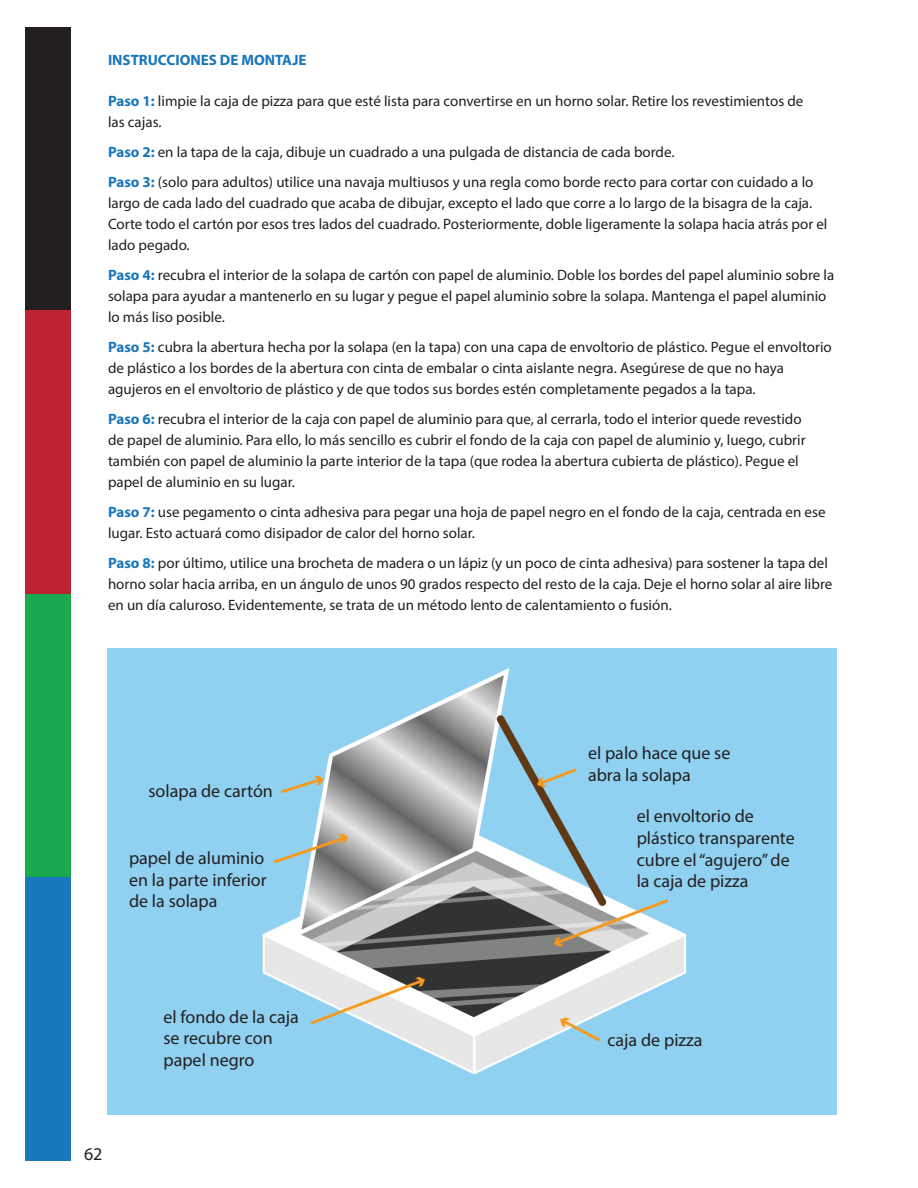
<style>
.page{position:relative;width:918px;height:1188px;background:#fff}
.page>*{position:absolute;margin:0;border:0;box-sizing:border-box;transform-origin:0 0}
.Body_12_A_0_8{font:18px/21.6px "Myriad Pro";color:#231f20}
.Body_12_A_0_8-2{font:15px/21px "Myriad Pro";color:#231f20}
.Blue_Subhead_12_A_4_10{font:700 15px "Myriad Pro";color:#1876bb}
.s1{font-weight:700;color:#1876bb}
</style>
<div class="page">
<div style="left:25px;top:27px;width:45px;height:283px;background:#231f20"></div>
<div style="left:25px;top:310px;width:45px;height:284px;background:#be2331"></div>
<div style="left:25px;top:594px;width:45px;height:284px;background:#1aa94f"></div>
<div style="left:25px;top:878px;width:45px;height:283px;background:#1978bb"></div>
<img style="left:108px;top:649px;width:729px;height:466px">
<div style="left:579px;top:736px;width:169px;height:64px;background:#90d1f1"></div>
<div style="left:628px;top:823px;width:169px;height:74px;background:#90d1f1"></div>
<div style="left:607px;top:1019px;width:169px;height:74px;background:#90d1f1"></div>
<div style="left:132px;top:1006px;width:168px;height:74px;background:#90d1f1"></div>
<div style="left:185px;top:1029px;width:169px;height:74px;background:#90d1f1"></div>
<div style="left:118px;top:845px;width:152px;height:74px;background:#90d1f1"></div>
<div style="left:241px;top:868px;width:53px;height:27px;background:#90d1f1"></div>
<div style="left:132px;top:775px;width:144px;height:37px;background:#90d1f1"></div>
<p class="Blue_Subhead_12_A_4_10" style="left:108px;top:50px;width:200px">INSTRUCCIONES DE MONTAJE</p>
<p class="Body_12_A_0_8-2" style="left:108px;top:90px;width:697px"><span class="s1">Paso 1:</span> limpie la caja de pizza para que esté lista para convertirse en un horno solar. Retire los revestimientos de las cajas.</p>
<p class="Body_12_A_0_8-2" style="left:108px;top:141px;width:568px"><span class="s1">Paso 2:</span> en la tapa de la caja, dibuje un cuadrado a una pulgada de distancia de cada borde.</p>
<p class="Body_12_A_0_8-2" style="left:108px;top:171px;width:721px"><span class="s1">Paso 3:</span> (solo para adultos) utilice una navaja multiusos y una regla como borde recto para cortar con cuidado a lo largo de cada lado del cuadrado que acaba de dibujar, excepto el lado que corre a lo largo de la bisagra de la caja.<br>Corte todo el cartón por esos tres lados del cuadrado. Posteriormente, doble ligeramente la solapa hacia atrás por el lado pegado.</p>
<p class="Body_12_A_0_8-2" style="left:108px;top:264px;width:728px"><span class="s1">Paso 4:</span> recubra el interior de la solapa de cartón con papel de aluminio. Doble los bordes del papel aluminio sobre la solapa para ayudar a mantenerlo en su lugar y pegue el papel aluminio sobre la solapa. Mantenga el papel aluminio lo más liso posible.</p>
<p class="Body_12_A_0_8-2" style="left:108px;top:336px;width:725px"><span class="s1">Paso 5:</span> cubra la abertura hecha por la solapa (en la tapa) con una capa de envoltorio de plástico. Pegue el envoltorio de plástico a los bordes de la abertura con cinta de embalar o cinta aislante negra. Asegúrese de que no haya agujeros en el envoltorio de plástico y de que todos sus bordes estén completamente pegados a la tapa.</p>
<p class="Body_12_A_0_8-2" style="left:108px;top:408px;width:699px"><span class="s1">Paso 6:</span> recubra el interior de la caja con papel de aluminio para que, al cerrarla, todo el interior quede revestido de papel de aluminio. Para ello, lo más sencillo es cubrir el fondo de la caja con papel de aluminio y, luego, cubrir también con papel de aluminio la parte interior de la tapa (que rodea la abertura cubierta de plástico). Pegue el papel de aluminio en su lugar.</p>
<p class="Body_12_A_0_8-2" style="left:108px;top:501px;width:719px"><span class="s1">Paso 7:</span> use pegamento o cinta adhesiva para pegar una hoja de papel negro en el fondo de la caja, centrada en ese lugar. Esto actuará como disipador de calor del horno solar.</p>
<p class="Body_12_A_0_8-2" style="left:108px;top:552px;width:726px"><span class="s1">Paso 8:</span> por último, utilice una brocheta de madera o un lápiz (y un poco de cinta adhesiva) para sostener la tapa del horno solar hacia arriba, en un ángulo de unos 90 grados respecto del resto de la caja. Deje el horno solar al aire libre en un día caluroso. Evidentemente, se trata de un método lento de calentamiento o fusión.</p>
<p class="Body_12_A_0_8" style="left:148px;top:779px;width:126px">solapa de cartón</p>
<p class="Body_12_A_0_8" style="left:129px;top:847px;width:139px">papel de aluminio en la parte inferior de la solapa</p>
<p class="Body_12_A_0_8" style="left:84px;top:1143px;width:20px">62</p>
<p class="Body_12_A_0_8" style="left:164px;top:1006px;width:137px">el fondo de la caja se recubre con papel negro</p>
<p class="Body_12_A_0_8" style="left:588px;top:742px;width:144px">el palo hace que se abra la solapa</p>
<p class="Body_12_A_0_8" style="left:637px;top:805px;width:160px">el envoltorio de plástico transparente cubre el “agujero” de la caja de pizza</p>
<p class="Body_12_A_0_8" style="left:608px;top:1029px;width:97px">caja de pizza</p>
</div>
